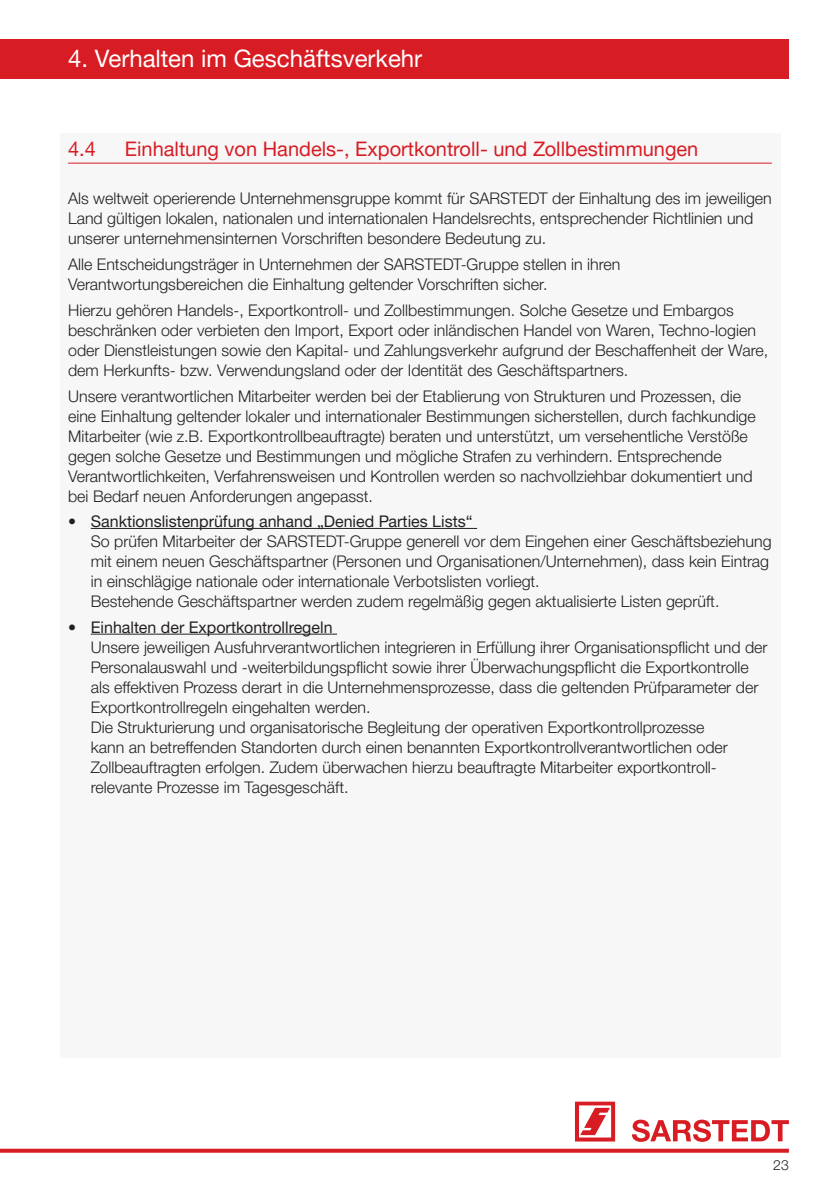
<style>
.page{position:relative;width:840px;height:1191px;background:#fff}
.page>*{position:absolute;margin:0;border:0;box-sizing:border-box;transform-origin:0 0}
.t1{font:24px "Helvetica Neue LTW1 G";color:#fff}
.t2{font:20px "Helvetica Neue LTW1 G";color:#d81c23}
.t3{font:300 16px/20px "Helvetica Neue LTW1 G";color:#231f20}
.t4{font:300 14px "Helvetica Neue LTW1 G";color:#231f20}
.s1{font-weight:400}
</style>
<div class="page">
<div style="left:60px;top:133px;width:720px;height:924px;background:#f7f7f8"></div>
<svg style="left:575px;top:1101px;width:39px;height:40px"></svg>
<svg style="left:632px;top:1119px;width:156px;height:22px"></svg>
<svg style="left:0;top:1148px;width:788px;height:4px;background:#df454b"></svg>
<div style="left:0;top:39px;width:788px;height:39px;background:#d81c23"></div>
<hr style="left:68px;top:163px;width:703px;height:1px;background:#d81c23">
<hr style="left:91px;top:528px;width:386px;height:1px;background:#231f20">
<hr style="left:91px;top:634px;width:246px;height:1px;background:#231f20">
<h1 class="t1" style="left:68px;top:44px;width:355px">4. Verhalten im Geschäftsverkehr</h1>
<p class="t2" style="left:68px;top:137px;width:29px">4.4</p>
<p class="t2" style="left:125px;top:137px;width:574px">Einhaltung von Handels-, Exportkontroll- und Zollbestimmungen</p>
<p class="t3" style="left:68px;top:189px;width:704px">Als weltweit operierende Unternehmensgruppe kommt für SARSTEDT der Einhaltung des im jeweiligen<br>Land gültigen lokalen, nationalen und internationalen Handelsrechts, entsprechender Richtlinien und unserer unternehmensinternen Vorschriften besondere Bedeutung zu.</p>
<p class="t3" style="left:68px;top:254px;width:553px">Alle Entscheidungsträger in Unternehmen der SARSTEDT-Gruppe stellen in ihren<br>Verantwortungsbereichen die Einhaltung geltender Vorschriften sicher.</p>
<p class="t3" style="left:68px;top:300px;width:701px">Hierzu gehören Handels-, Exportkontroll- und Zollbestimmungen. Solche Gesetze und Embargos beschränken oder verbieten den Import, Export oder inländischen Handel von Waren, Techno-logien oder Dienstleistungen sowie den Kapital- und Zahlungsverkehr aufgrund der Beschaffenheit der Ware, dem Herkunfts- bzw. Verwendungsland oder der Identität des Geschäftspartners.</p>
<p class="t3" style="left:68px;top:386px;width:688px">Unsere verantwortlichen Mitarbeiter werden bei der Etablierung von Strukturen und Prozessen, die eine Einhaltung geltender lokaler und internationaler Bestimmungen sicherstellen, durch fachkundige Mitarbeiter (wie z.B. Exportkontrollbeauftragte) beraten und unterstützt, um versehentliche Verstöße gegen solche Gesetze und Bestimmungen und mögliche Strafen zu verhindern. Entsprechende Verantwortlichkeiten, Verfahrensweisen und Kontrollen werden so nachvollziehbar dokumentiert und bei Bedarf neuen Anforderungen angepasst.</p>
<p class="t3" style="left:91px;top:511px;width:682px;text-indent:-23px">• <span class="s1">Sanktionslistenprüfung anhand „Denied Parties Lists“<br></span>So prüfen Mitarbeiter der SARSTEDT-Gruppe generell vor dem Eingehen einer Geschäftsbeziehung mit einem neuen Geschäftspartner (Personen und Organisationen/Unternehmen), dass kein Eintrag in einschlägige nationale oder internationale Verbotslisten vorliegt.<br>Bestehende Geschäftspartner werden zudem regelmäßig gegen aktualisierte Listen geprüft.</p>
<p class="t3" style="left:91px;top:617px;width:678px;text-indent:-23px">• <span class="s1">Einhalten der Exportkontrollregeln<br></span>Unsere jeweiligen Ausfuhrverantwortlichen integrieren in Erfüllung ihrer Organisationspflicht und der Personalauswahl und -weiterbildungspflicht sowie ihrer Überwachungspflicht die Exportkontrolle als effektiven Prozess derart in die Unternehmensprozesse, dass die geltenden Prüfparameter der Exportkontrollregeln eingehalten werden.<br>Die Strukturierung und organisatorische Begleitung der operativen Exportkontrollprozesse<br>kann an betreffenden Standorten durch einen benannten Exportkontrollverantwortlichen oder Zollbeauftragten erfolgen. Zudem überwachen hierzu beauftragte Mitarbeiter exportkontroll&shy;relevante Prozesse im Tagesgeschäft.</p>
<p class="t4" style="left:772px;top:1156px;width:17px">23</p>
</div>
